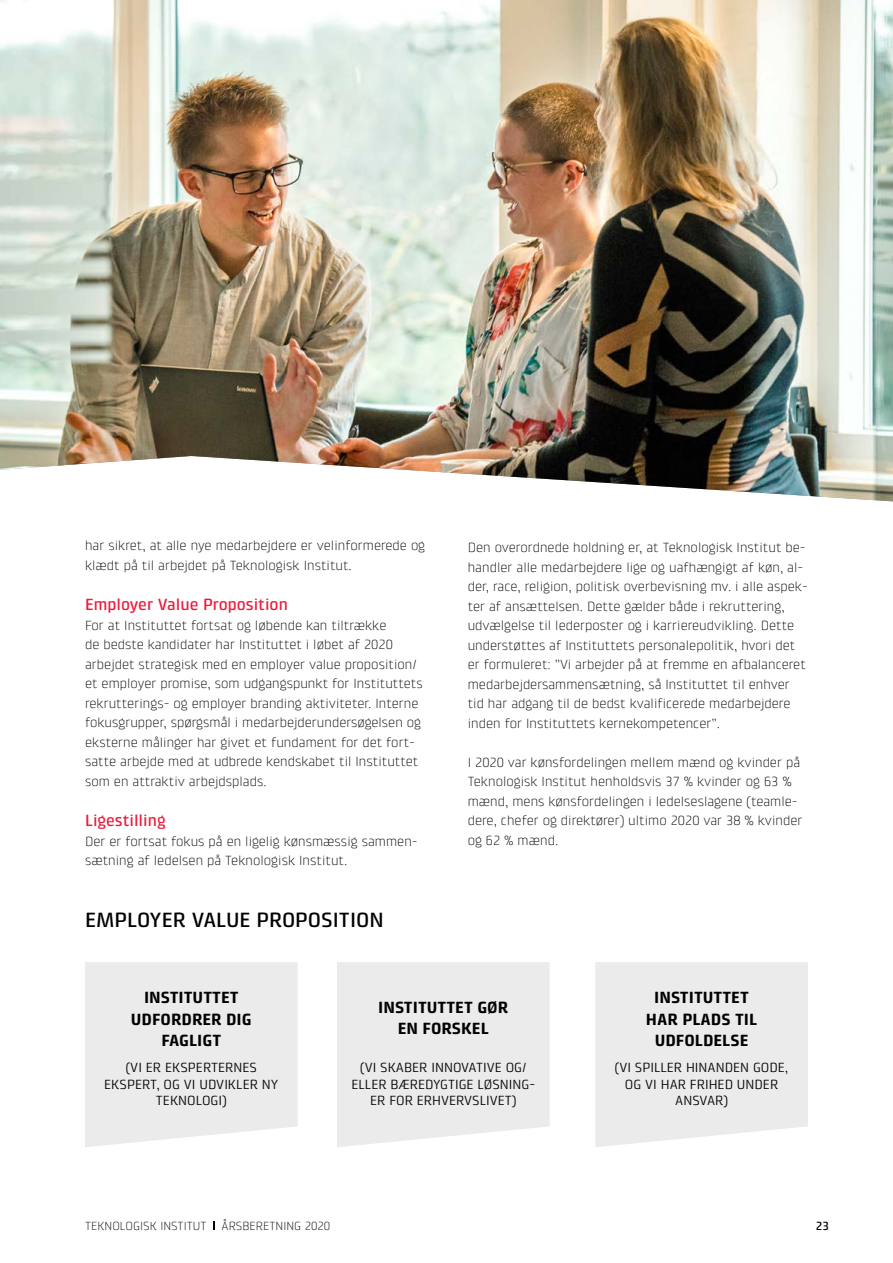
<style>
.page{position:relative;width:893px;height:1263px;background:#fff}
.page>*{position:absolute;margin:0;border:0;box-sizing:border-box;transform-origin:0 0}
.t1{font:500 21px "Klint Pro";color:#000}
.t2{font:700 16.5px/21px "Klint Pro";color:#000;text-align:center}
.t3{font:500 16.5px "Klint Pro";color:#ed1a3b}
.t4{font:300 13.5px/19.5px "Klint Pro";color:#000}
.t5{font:13.5px/16.5px "Klint Pro";color:#000;text-align:center}
.t6{font:300 12px "Klint Pro";color:#000}
.t7{font:500 12px "Klint Pro";color:#000}
</style>
<div class="page">
<svg style="left:213px;top:1221px;width:2px;height:9px"></svg>
<div style="left:85px;top:962px;width:213px;height:185px;background:#ebebec"></div>
<div style="left:337px;top:962px;width:213px;height:185px;background:#ebebec"></div>
<div style="left:595px;top:962px;width:213px;height:185px;background:#ebebec"></div>
<img style="left:0;top:0;width:893px;height:501px">
<p class="t4" style="left:85px;top:536px;width:342px">har sikret, at alle nye medarbejdere er velinformerede og klædt på til arbejdet på Teknologisk Institut.</p>
<p class="t3" style="left:85px;top:595px;width:204px">Employer Value Proposition</p>
<p class="t4" style="left:85px;top:615px;width:339px">For at Instituttet fortsat og løbende kan tiltrække<br>de bedste kandidater har Instituttet i løbet af 2020 arbejdet strategisk med en employer value proposition/ et employer promise, som udgangspunkt for Instituttets rekrutterings- og employer branding aktiviteter. Interne fokusgrupper, spørgsmål i medarbejderundersøgelsen og eksterne målinger har givet et fundament for det fort&shy;satte arbejde med at udbrede kendskabet til Instituttet som en attraktiv arbejdsplads.</p>
<p class="t3" style="left:85px;top:811px;width:82px">Ligestilling</p>
<p class="t4" style="left:85px;top:831px;width:334px">Der er fortsat fokus på en ligelig kønsmæssig sammen&shy;sætning af ledelsen på Teknologisk Institut.</p>
<h1 class="t1" style="left:85px;top:908px;width:300px">EMPLOYER VALUE PROPOSITION</h1>
<p class="t4" style="left:468px;top:538px;width:342px">Den overordnede holdning er, at Teknologisk Institut be&shy;handler alle medarbejdere lige og uafhængigt af køn, al&shy;der, race, religion, politisk overbevisning mv. i alle aspek&shy;ter af ansættelsen. Dette gælder både i rekruttering, udvælgelse til lederposter og i karriereudvikling. Dette understøttes af Instituttets personalepolitik, hvori det er formuleret: ”Vi arbejder på at fremme en afbalanceret medarbejdersammensætning, så Instituttet til enhver tid har adgang til de bedst kvalificerede medarbejdere inden for Instituttets kernekompetencer”.</p>
<p class="t4" style="left:468px;top:752px;width:336px">I 2020 var kønsfordelingen mellem mænd og kvinder på Teknologisk Institut henholdsvis 37 % kvinder og 63 % mænd, mens kønsfordelingen i ledelseslagene (teamle&shy;dere, chefer og direktører) ultimo 2020 var 38 % kvinder og 62 % mænd.</p>
<p class="t2" style="left:131px;top:987px;width:122px">INSTITUTTET<br>UDFORDRER DIG<br>FAGLIGT</p>
<p class="t2" style="left:378px;top:997px;width:132px">INSTITUTTET GØR<br>EN FORSKEL</p>
<p class="t2" style="left:646px;top:987px;width:113px">INSTITUTTET<br>HAR PLADS TIL<br>UDFOLDELSE</p>
<p class="t5" style="left:104px;top:1059px;width:176px">(VI ER EKSPERTERNES<br>EKSPERT, OG VI UDVIKLER NY<br>TEKNOLOGI)</p>
<p class="t5" style="left:351px;top:1059px;width:185px">(VI SKABER INNOVATIVE OG/<br>ELLER BÆREDYGTIGE LØSNING-<br>ER FOR ERHVERVSLIVET)</p>
<p class="t5" style="left:615px;top:1059px;width:175px">(VI SPILLER HINANDEN GODE,<br>OG VI HAR FRIHED UNDER<br>ANSVAR)</p>
<p class="t6" style="left:85px;top:1219px;width:123px">TEKNOLOGISK INSTITUT</p>
<p class="t6" style="left:222px;top:1219px;width:110px">ÅRSBERETNING 2020</p>
<p class="t7" style="left:816px;top:1219px;width:15px">23</p>
</div>
